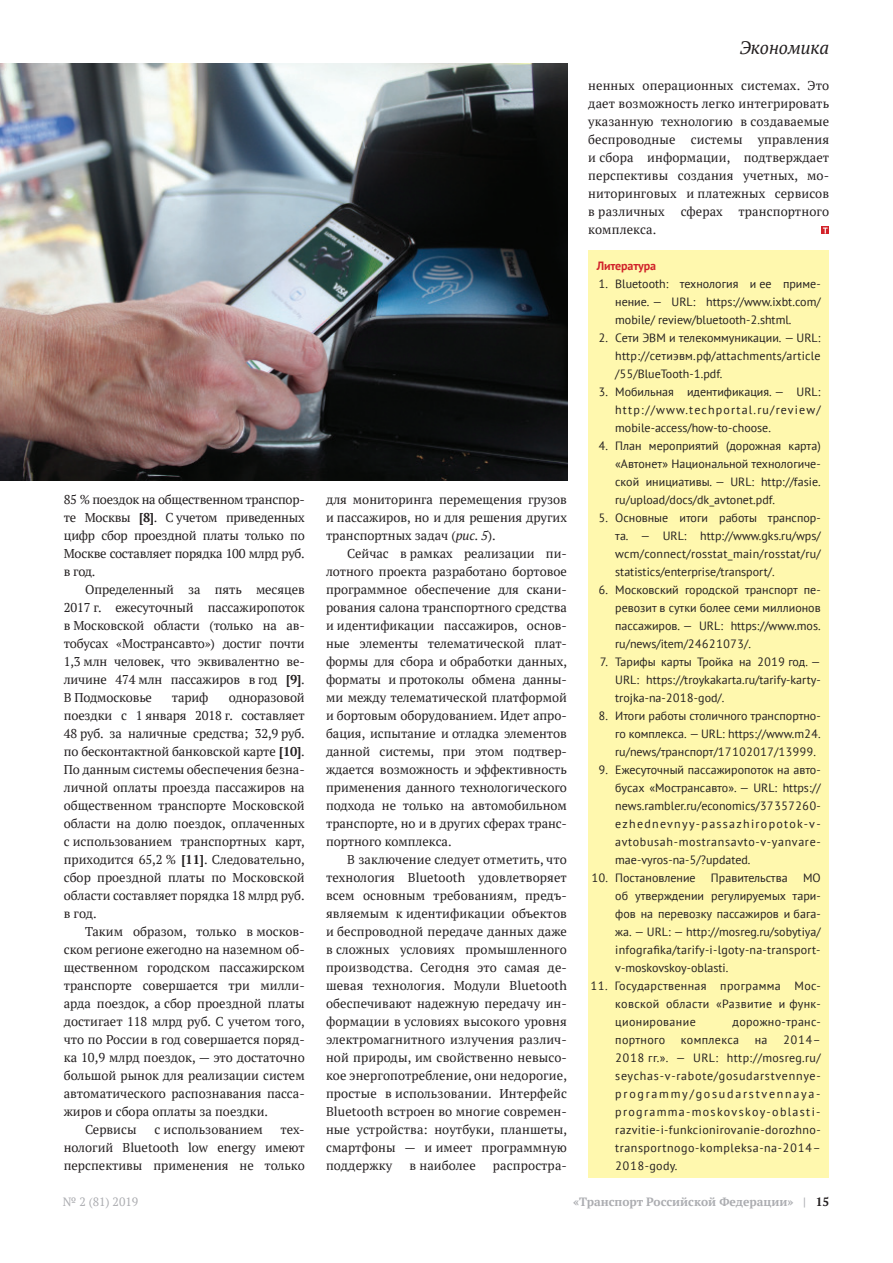
<style>
.page{position:relative;width:893px;height:1263px;background:#fff}
.page>*{position:absolute;margin:0;border:0;box-sizing:border-box;transform-origin:0 0}
.t1{font:italic 18px "PT Serif";color:#231f20}
.t2{font:12.75px/18px "PT Serif";color:#231f20;text-align:justify}
.t3{font:12px/18px "PT Sans";color:#231f20;text-align:justify}
.t4{font:700 12px "PT Serif";color:#acadb1}
.t5{font:12px "PT Sans";letter-spacing:.03em;color:#231f20}
.t6{font:12px "PT Serif";color:#acadb1}
.t7{font:700 12px "PT Sans";letter-spacing:-.01em;color:#d1232a}
.s1{font-weight:700}
.s2{font-style:italic}
.s3{color:#231f20}
</style>
<div class="page">
<div style="left:588px;top:250px;width:241px;height:928px;background:#fff8ae"></div>
<img style="left:0;top:64px;width:567px;height:416px">
<svg style="left:821px;top:226px;width:8px;height:8px"></svg>
<svg style="left:823px;top:228px;width:5px;height:6px"></svg>
<p class="t2" style="left:64px;top:490px;width:242px">85 % поездок на общественном транспор&shy;те Москвы <span class="s1">[8]</span>. С учетом приведенных цифр сбор проездной платы только по Москве составляет порядка 100 млрд руб. в год.</p>
<p class="t2" style="left:64px;top:580px;width:242px;text-indent:21px">Определенный за пять месяцев 2017 г. ежесуточный пассажиропоток в Московской области (только на ав&shy;тобусах «Мострансавто») достиг почти 1,3 млн человек, что эквивалентно ве&shy;личине 474 млн пассажиров в год <span class="s1">[9]</span>.<br>В Подмосковье</p>
<p class="t2" style="left:172px;top:688px;width:38px">тариф</p>
<p class="t2" style="left:64px;top:688px;width:242px;text-indent:165px">одноразовой поездки с 1 января 2018 г. составляет 48 руб. за наличные средства; 32,9 руб. по бесконтактной банковской карте <span class="s1">[10]</span>.<br>По данным системы обеспечения безна&shy;личной оплаты проезда пассажиров на общественном транспорте Московской области на долю поездок, оплаченных с использованием транспортных карт, приходится 65,2 % <span class="s1">[11]</span>. Следовательно, сбор проездной платы по Московской области составляет порядка 18 млрд руб. в год.</p>
<p class="t2" style="left:85px;top:922px;width:221px">Таким образом, только в москов-</p>
<p class="t2" style="left:64px;top:940px;width:242px">ском регионе ежегодно на наземном об-</p>
<p class="t2" style="left:64px;top:958px;width:242px">щественном городском пассажирском</p>
<p class="t2" style="left:64px;top:976px;width:242px">транспорте совершается три милли-</p>
<p class="t2" style="left:64px;top:994px;width:242px">арда поездок, а сбор проездной платы</p>
<p class="t2" style="left:64px;top:1012px;width:242px">достигает 118 млрд руб. С учетом того,</p>
<p class="t2" style="left:64px;top:1030px;width:242px">что по России в год совершается поряд-</p>
<p class="t2" style="left:64px;top:1048px;width:242px">ка 10,9 млрд поездок, — это достаточно</p>
<p class="t2" style="left:64px;top:1066px;width:242px">большой рынок для реализации систем</p>
<p class="t2" style="left:64px;top:1084px;width:242px">автоматического распознавания пасса-</p>
<p class="t2" style="left:64px;top:1102px;width:206px">жиров и сбора оплаты за поездки.</p>
<p class="t2" style="left:85px;top:1120px;width:53px">Сервисы</p>
<p class="t2" style="left:155px;top:1120px;width:110px">с использованием</p>
<p class="t2" style="left:64px;top:1120px;width:242px;text-indent:217px">тех&shy;нологий Bluetooth low energy имеют перспективы применения не только</p>
<p class="t2" style="left:326px;top:490px;width:242px">для мониторинга перемещения грузов и пассажиров, но и для решения других транспортных задач (<span class="s2">рис. 5</span>).</p>
<p class="t2" style="left:326px;top:544px;width:242px;text-indent:21px">Сейчас в рамках реализации пи&shy;лотного проекта разработано бортовое программное обеспечение для скани&shy;рования салона транспортного средства и идентификации пассажиров, основ&shy;ные элементы телематической плат&shy;формы для сбора и обработки данных, форматы и протоколы обмена данны&shy;ми между телематической платформой и бортовым оборудованием. Идет апро&shy;бация, испытание и отладка элементов данной системы, при этом подтвер&shy;ждается возможность и эффективность применения данного технологического подхода не только на автомобильном транспорте, но и в других сферах транс&shy;портного комплекса.</p>
<p class="t2" style="left:326px;top:851px;width:242px;text-indent:21px">В заключение следует отметить, что технология Bluetooth удовлетворяет всем основным требованиям, предъ&shy;являемым к идентификации объектов и беспроводной передаче данных даже в сложных условиях промышленного производства. Сегодня это самая де&shy;шевая технология. Модули Bluetooth обеспечивают надежную передачу ин&shy;формации в условиях высокого уровня электромагнитного излучения различ&shy;ной природы, им свойственно невысо&shy;кое энергопотребление, они недорогие, простые в использовании. Интерфейс Bluetooth встроен во многие современ&shy;ные устройства: ноутбуки, планшеты, смартфоны — и имеет программную поддержку</p>
<p class="t2" style="left:409px;top:1157px;width:68px">в наиболее</p>
<p class="t2" style="left:493px;top:1157px;width:76px">распростра-</p>
<h1 class="t1" style="left:740px;top:36px;width:91px">Экономика</h1>
<p class="t2" style="left:588px;top:77px;width:242px">ненных операционных системах. Это дает возможность легко интегрировать указанную технологию в создаваемые беспроводные системы управления и сбора информации, подтверждает перспективы создания учетных, мо&shy;ниторинговых и платежных сервисов в различных сферах транспортного комплекса.</p>
<p class="t7" style="left:597px;top:258px;width:61px">Литература</p>
<p class="t3" style="left:615px;top:275px;width:207px;text-indent:-17px">1. Bluetooth: технология и ее приме&shy;нение. — URL: https://www.ixbt.com/ mobile/ review/bluetooth‑2.shtml.</p>
<p class="t3" style="left:615px;top:329px;width:207px;text-indent:-17px">2. Сети ЭВМ и телекоммуникации. — URL: http://сетиэвм.рф/attachments/article /55/BlueTooth‑1.pdf.</p>
<p class="t3" style="left:615px;top:383px;width:207px;text-indent:-17px">3. Мобильная идентификация. — URL: http://www.techportal.ru/review/ mobile-access/how-to-choose.</p>
<p class="t3" style="left:615px;top:437px;width:207px;text-indent:-17px">4. План мероприятий (дорожная карта) «Автонет» Национальной технологиче&shy;ской инициативы. — URL: http://fasie. ru/upload/docs/dk_avtonet.pdf.</p>
<p class="t3" style="left:615px;top:509px;width:207px;text-indent:-17px">5. Основные итоги работы транспор&shy;та. — URL: http://www.gks.ru/wps/ wcm/connect/rosstat_main/rosstat/ru/ statistics/enterprise/transport/.</p>
<p class="t3" style="left:615px;top:581px;width:207px;text-indent:-17px">6. Московский городской транспорт пе&shy;ревозит в сутки более семи миллионов пассажиров. — URL: https://www.mos. ru/news/item/24621073/.</p>
<p class="t3" style="left:615px;top:653px;width:207px;text-indent:-15px">7. Тарифы карты Тройка на 2019 год. — URL: https://troykakarta.ru/tarify-karty&shy;trojka-na‑2018-god/.</p>
<p class="t3" style="left:615px;top:707px;width:207px;text-indent:-17px">8. Итоги работы столичного транспортно&shy;го комплекса. — URL: https://www.m24. ru/news/транспорт/17102017/13999.</p>
<p class="t3" style="left:615px;top:761px;width:207px;text-indent:-17px">9. Ежесуточный пассажиропоток на авто&shy;бусах «Мострансавто». — URL: https:// news.rambler.ru/economics/37357260- ezhednevnyy-passazhiropotok-v&shy;avtobusah-mostransavto-v-yanvare&shy;mae-vyros-na‑5/?updated.</p>
<p class="t3" style="left:591px;top:869px;width:106px">10. Постановление</p>
<p class="t3" style="left:711px;top:869px;width:78px">Правительства</p>
<p class="t3" style="left:615px;top:869px;width:207px;text-indent:188px">МО об утверждении регулируемых тари&shy;фов на перевозку пассажиров и бага&shy;жа. — URL: — http://mosreg.ru/sobytiya/ infografika/tarify-i-lgoty-na-transport&shy;v-moskovskoy-oblasti.</p>
<p class="t3" style="left:615px;top:977px;width:207px;text-indent:-25px">11. Государственная программа Мос&shy;ковской области «Развитие и функ&shy;ционирование</p>
<p class="t5" style="left:732px;top:1014px;width:90px">дорожно-транс-</p>
<p class="t3" style="left:615px;top:1031px;width:207px;text-indent:168px">2014– 2018 гг.». — URL: http://mosreg.ru/ seychas-v-rabote/gosudarstvennye&shy;programmy/gosudarstvennaya&shy;programma-moskovskoy-oblasti&shy;razvitie-i-funkcionirovanie-dorozhno&shy;transportnogo-kompleksa-na‑2014– 2018-gody.</p>
<p class="t5" style="left:615px;top:1032px;width:52px">портного</p>
<p class="t5" style="left:681px;top:1032px;width:60px">комплекса</p>
<p class="t3" style="left:755px;top:1031px;width:14px">на</p>
<p class="t6" style="left:63px;top:1194px;width:77px">№ 2 (81) 2019</p>
<p class="t4" style="left:573px;top:1194px;width:258px">«Транспорт Российской Федерации» | <span class="s3">15</span></p>
</div>
